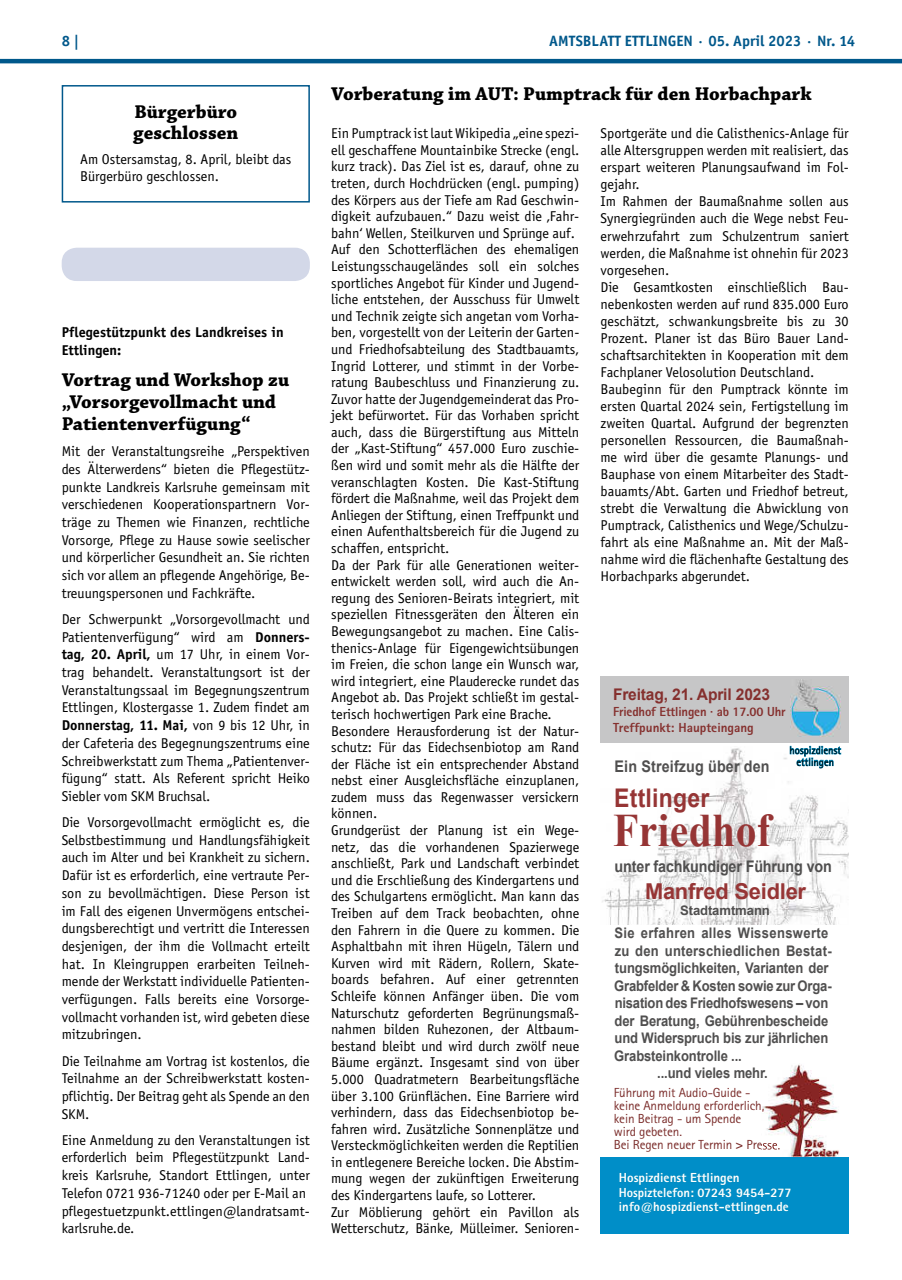
<style>
.page{position:relative;width:902px;height:1280px;background:#fff}
.page>*{position:absolute;margin:0;border:0;box-sizing:border-box;transform-origin:0 0}
.t1{font:700 46.5px "Times New Roman";letter-spacing:.01em;color:#963535;scale:.89 1}
.t2{font:700 25.65px "Arial";letter-spacing:.01em;color:#963535;scale:.89 1}
.t3{font:700 21.9px "Arial";letter-spacing:-.01em;color:#963535}
.t4{font:700 19.5px/22.2px "Chaparral Pro";color:#000}
.t5{font:700 16.05px "Arial";letter-spacing:-.01em;color:#504f4f;scale:.89 1}
.t6{font:700 16.05px "Arial";letter-spacing:-.01em;color:#85302e}
.t7{font:700 16.05px "Arial";letter-spacing:.01em;color:#504f4f;scale:.89 1}
.t8{font:700 15px "Officina Sans";color:#00588b}
.t9{font:700 14.55px "Arial";letter-spacing:-.01em;color:#504f4f;scale:.89 1}
.t10{font:700 14.55px "Arial";letter-spacing:.02em;color:#504f4f;scale:.89 1}
.t11{font:700 14.55px "Arial";letter-spacing:.025em;color:#504f4f;scale:.89 1}
.t12{font:14.25px/16.6px "Officina Sans";color:#000}
.t13{font:700 14.25px/17.7px "Officina Sans";color:#000}
.t14{font:13.05px/13px "Rotis Sans Serif Std";letter-spacing:-.01em;color:#7b2d2b}
.t15{font:800 13.05px/14.5px "Rotis Sans Serif Std";color:#fff}
.t16{font:800 13.05px/16px "Rotis Sans Serif Std";letter-spacing:-.01em;color:#85302e}
.t17{font:700 13.05px "Arial";letter-spacing:-.01em;color:#504f4f}
.t18{font:10.95px/11.7px "Rotis Sans Serif Std";letter-spacing:.01em;color:#000;text-align:center;scale:.95 1}
.s1{font-weight:700}
.s2{font-weight:800}
</style>
<div class="page">
<hr style="left:0;top:59px;width:901px;height:4px;background:#00588b">
<div style="left:62px;top:85px;width:248px;height:118px;border:2px solid #00588b"></div>
<div style="left:600px;top:676px;width:248px;height:67px;background:#c6c6c7"></div>
<img style="left:790px;top:679px;width:49px;height:58px">
<div style="left:600px;top:1157px;width:248px;height:76px;background:#008ec8"></div>
<img style="left:761px;top:1064px;width:78px;height:93px">
<svg style="left:761px;top:1101px;width:2px;height:12px"></svg>
<img style="left:761px;top:1140px;width:18px;height:9px">
<img style="left:602px;top:748px;width:246px;height:177px">
<svg style="left:789px;top:746px;width:52px;height:23px"></svg>
<div style="left:62px;top:248px;width:248px;height:33px;background:#d3d8e8;border-radius:15px"></div>
<p class="t8" style="left:62px;top:32px;width:19px">8 |</p>
<p class="t8" style="left:549px;top:32px;width:307px">AMTSBLATT ETTLINGEN · 05. April 2023 · Nr. 14</p>
<h3 class="t4" style="left:133px;top:102px;width:107px;line-height:21px">Bürgerbüro geschlossen</h3>
<p class="t12" style="left:80px;top:151px;width:213px">Am Ostersamstag, 8. April, bleibt das<br>Bürgerbüro geschlossen.</p>
<p class="t13" style="left:62px;top:323px;width:223px">Pflegestützpunkt des Landkreises in<br>Ettlingen:</p>
<h3 class="t4" style="left:62px;top:369px;width:229px">Vortrag und Workshop zu „Vorsorgevollmacht und<br>Patientenverfügung“</h3>
<p class="t12" style="left:62px;top:443px;width:250px;line-height:17.7px;text-align:justify">Mit der Veranstaltungsreihe „Perspektiven des Älterwerdens“ bieten die Pflegestütz&shy;punkte Landkreis Karlsruhe gemeinsam mit verschiedenen Kooperationspartnern Vor&shy;träge zu Themen wie Finanzen, rechtliche Vorsorge, Pflege zu Hause sowie seelischer und körperlicher Gesundheit an. Sie richten sich vor allem an pflegende Angehörige, Be&shy;treuungspersonen und Fachkräfte.</p>
<p class="t12" style="left:62px;top:610px;width:250px;line-height:17.7px;text-align:justify">Der Schwerpunkt „Vorsorgevollmacht und Patientenverfügung“ wird am <span class="s1">Donners&shy;tag, 20. April,</span> um 17 Uhr, in einem Vor&shy;trag behandelt. Veranstaltungsort ist der Veranstaltungssaal im Begegnungszentrum Ettlingen, Klostergasse 1. Zudem findet am <span class="s1">Donnerstag, 11. Mai,</span> von 9 bis 12 Uhr, in der Cafeteria des Begegnungszentrums eine Schreibwerkstatt zum Thema „Patientenver&shy;fügung“ statt. Als Referent spricht Heiko Siebler vom SKM Bruchsal.</p>
<p class="t12" style="left:62px;top:813px;width:250px;line-height:17.7px;text-align:justify">Die Vorsorgevollmacht ermöglicht es, die Selbstbestimmung und Handlungsfähigkeit auch im Alter und bei Krankheit zu sichern.<br>Dafür ist es erforderlich, eine vertraute Per&shy;son zu bevollmächtigen. Diese Person ist im Fall des eigenen Unvermögens entschei&shy;dungsberechtigt und vertritt die Interessen desjenigen, der ihm die Vollmacht erteilt hat. In Kleingruppen erarbeiten Teilneh&shy;mende der Werkstatt individuelle Patienten&shy;verfügungen. Falls bereits eine Vorsorge&shy;vollmacht vorhanden ist, wird gebeten diese mitzubringen.</p>
<p class="t12" style="left:62px;top:1052px;width:250px;line-height:17.7px;text-align:justify">Die Teilnahme am Vortrag ist kostenlos, die Teilnahme an der Schreibwerkstatt kosten&shy;pflichtig. Der Beitrag geht als Spende an den SKM.</p>
<p class="t12" style="left:62px;top:1131px;width:250px;line-height:17.7px">Eine Anmeldung zu den Veranstaltungen ist erforderlich beim Pflegestützpunkt Land&shy;kreis Karlsruhe, Standort Ettlingen, unter Telefon 0721 936-71240 oder per E-Mail an pflegestuetzpunkt.ettlingen@landratsamt&shy;karlsruhe.de.</p>
<h3 class="t4" style="left:331px;top:83px;width:482px">Vorberatung im AUT: Pumptrack für den Horbachpark</h3>
<p class="t12" style="left:331px;top:125px;width:250px">Ein Pumptrack ist laut Wikipedia „eine spezi&shy;ell geschaffene Mountainbike Strecke (engl. kurz track). Das Ziel ist es, darauf, ohne zu treten, durch Hochdrücken (engl. pumping) des Körpers aus der Tiefe am Rad Geschwin&shy;digkeit aufzubauen.“ Dazu weist die ‚Fahr&shy;bahn‘ Wellen, Steilkurven und Sprünge auf.<br>Auf den Schotterflächen des ehemaligen Leistungsschaugeländes soll ein solches sportliches Angebot für Kinder und Jugend&shy;liche entstehen, der Ausschuss für Umwelt und Technik zeigte sich angetan vom Vorha&shy;ben, vorgestellt von der Leiterin der Garten&shy;und Friedhofsabteilung des Stadtbauamts, Ingrid Lotterer, und stimmt in der Vorbe&shy;ratung Baubeschluss und Finanzierung zu.<br>Zuvor hatte der Jugendgemeinderat das Pro&shy;jekt befürwortet. Für das Vorhaben spricht auch, dass die Bürgerstiftung aus Mitteln der „Kast-Stiftung“ 457.000 Euro zuschie&shy;ßen wird und somit mehr als die Hälfte der veranschlagten Kosten. Die Kast-Stiftung fördert die Maßnahme, weil das Projekt dem Anliegen der Stiftung, einen Treffpunkt und einen Aufenthaltsbereich für die Jugend zu schaffen, entspricht.<br>Da der Park für alle Generationen weiter&shy;entwickelt werden soll, wird auch die An&shy;regung des Senioren-Beirats integriert, mit speziellen Fitnessgeräten den Älteren ein Bewegungsangebot zu machen. Eine Calis&shy;thenics-Anlage für Eigengewichtsübungen im Freien, die schon lange ein Wunsch war, wird integriert, eine Plauderecke rundet das Angebot ab. Das Projekt schließt im gestal&shy;terisch hochwertigen Park eine Brache.<br>Besondere Herausforderung ist der Natur&shy;schutz: Für das Eidechsenbiotop am Rand der Fläche ist ein entsprechender Abstand nebst einer Ausgleichsfläche einzuplanen, zudem muss das Regenwasser versickern können.<br>Grundgerüst der Planung ist ein Wege&shy;netz, das die vorhandenen Spazierwege anschließt, Park und Landschaft verbindet und die Erschließung des Kindergartens und des Schulgartens ermöglicht. Man kann das Treiben auf dem Track beobachten, ohne den Fahrern in die Quere zu kommen. Die Asphaltbahn mit ihren Hügeln, Tälern und Kurven wird mit Rädern, Rollern, Skate&shy;boards befahren. Auf einer getrennten Schleife können Anfänger üben. Die vom Naturschutz geforderten Begrünungsmaß&shy;nahmen bilden Ruhezonen, der Altbaum&shy;bestand bleibt und wird durch zwölf neue Bäume ergänzt. Insgesamt sind von über 5.000 Quadratmetern Bearbeitungsfläche über 3.100 Grünflächen. Eine Barriere wird verhindern, dass das Eidechsenbiotop be&shy;fahren wird. Zusätzliche Sonnenplätze und Versteckmöglichkeiten werden die Reptilien in entlegenere Bereiche locken. Die Abstim&shy;mung wegen der zukünftigen Erweiterung des Kindergartens laufe, so Lotterer.<br>Zur Möblierung gehört ein Pavillon als Wetterschutz, Bänke, Mülleimer. Senioren-</p>
<p class="t12" style="left:600px;top:125px;width:250px;line-height:17.1px">Sportgeräte und die Calisthenics-Anlage für alle Altersgruppen werden mit realisiert, das erspart weiteren Planungsaufwand im Fol&shy;gejahr.<br>Im Rahmen der Baumaßnahme sollen aus Synergiegründen auch die Wege nebst Feu&shy;erwehrzufahrt zum Schulzentrum saniert werden, die Maßnahme ist ohnehin für 2023 vorgesehen.<br>Die Gesamtkosten einschließlich Bau&shy;nebenkosten werden auf rund 835.000 Euro geschätzt, schwankungsbreite bis zu 30<br>Prozent. Planer ist das Büro Bauer Land&shy;schaftsarchitekten in Kooperation mit dem Fachplaner Velosolution Deutschland.<br>Baubeginn für den Pumptrack könnte im ersten Quartal 2024 sein, Fertigstellung im zweiten Quartal. Aufgrund der begrenzten personellen Ressourcen, die Baumaßnah&shy;me wird über die gesamte Planungs- und Bauphase von einem Mitarbeiter des Stadt&shy;bauamts/Abt. Garten und Friedhof betreut, strebt die Verwaltung die Abwicklung von Pumptrack, Calisthenics und Wege/Schulzu&shy;fahrt als eine Maßnahme an. Mit der Maß&shy;nahme wird die flächenhafte Gestaltung des Horbachparks abgerundet.</p>
<p class="t6" style="left:613px;top:683px;width:158px">Freitag, 21. April 2023</p>
<p class="t16" style="left:613px;top:704px;width:174px">Friedhof Ettlingen · ab 17.00 Uhr<br>Treffpunkt: Haupteingang</p>
<p class="t18" style="left:789px;top:744px;width:56px">hospizdienst ettlingen</p>
<p class="t7" style="left:614px;top:755px;width:176px">Ein Streifzug über den</p>
<h2 class="t2" style="left:614px;top:779px;width:108px">Ettlinger</h2>
<h1 class="t1" style="left:613px;top:797px;width:179px">Friedhof</h1>
<p class="t5" style="left:614px;top:854px;width:245px">unter fachkundiger Führung von</p>
<h3 class="t3" style="left:645px;top:875px;width:163px">Manfred Seidler</h3>
<p class="t17" style="left:680px;top:901px;width:91px">Stadtamtmann</p>
<p class="t11" style="left:614px;top:923px;width:242px">Sie erfahren alles Wissenswerte</p>
<p class="t10" style="left:614px;top:940px;width:245px">zu den unterschiedlichen Bestat-</p>
<p class="t9" style="left:615px;top:958px;width:242px">tungsmöglichkeiten, Varianten der</p>
<p class="t9" style="left:614px;top:975px;width:246px">Grabfelder &amp; Kosten sowie zur Orga-</p>
<p class="t9" style="left:614px;top:993px;width:241px">nisation des Friedhofswesens – von</p>
<p class="t9" style="left:614px;top:1010px;width:241px">der Beratung, Gebührenbescheide</p>
<p class="t9" style="left:614px;top:1028px;width:242px">und Widerspruch bis zur jährlichen</p>
<p class="t9" style="left:614px;top:1045px;width:145px">Grabsteinkontrolle ...</p>
<p class="t9" style="left:657px;top:1063px;width:126px">...und vieles mehr.</p>
<p class="t14" style="left:613px;top:1086px;width:168px">Führung mit Audio-Guide - keine Anmeldung erforderlich, kein Beitrag - um Spende<br>wird gebeten.<br>Bei Regen neuer Termin <span class="s2">&gt;</span> Presse.</p>
<p class="t15" style="left:618px;top:1170px;width:174px">Hospizdienst Ettlingen<br>Hospiztelefon: 07243 9454-277 info@hospizdienst-ettlingen.de</p>
</div>
